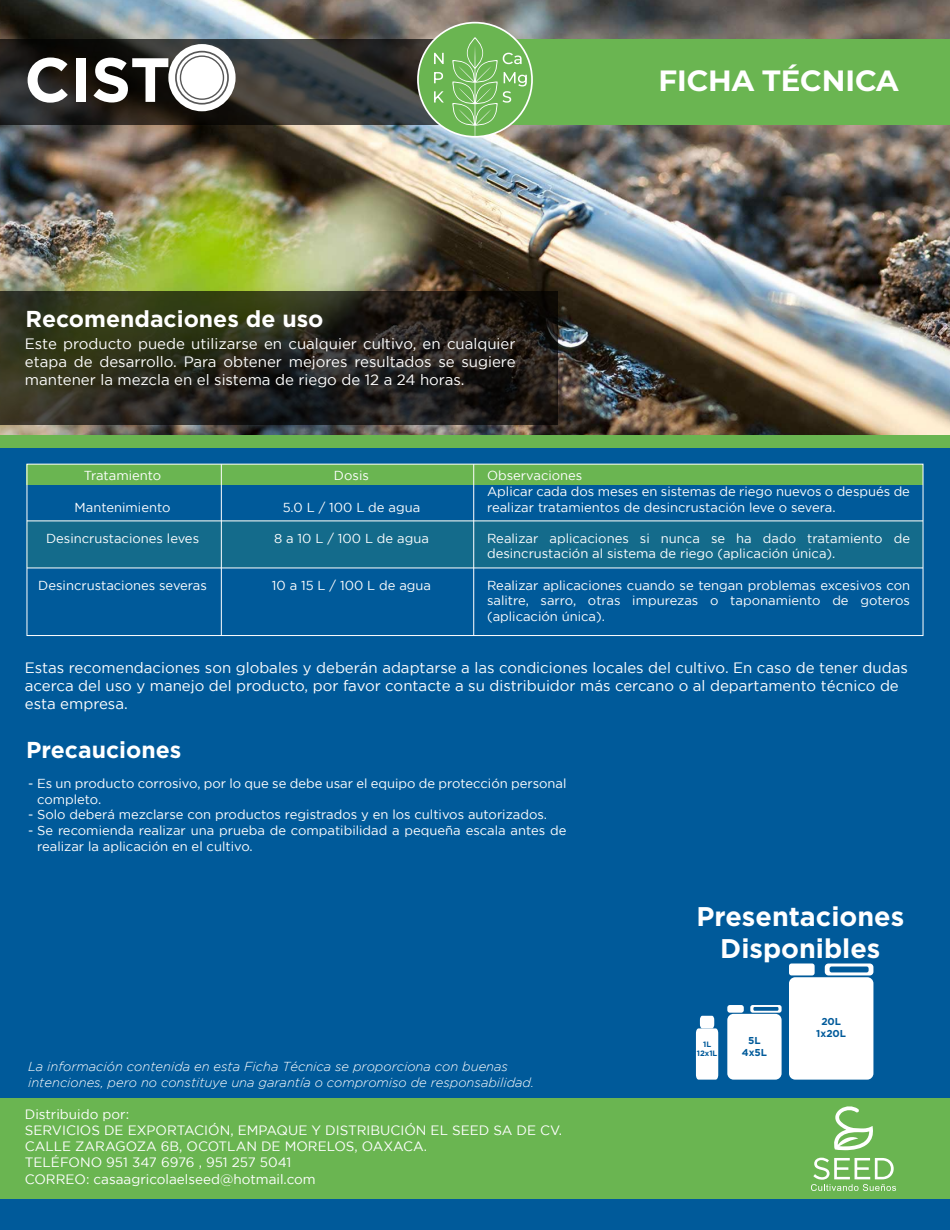
<style>
.page{position:relative;width:950px;height:1230px;background:#fff}
.page>*{position:absolute;margin:0;border:0;box-sizing:border-box;transform-origin:0 0}
.t1{font:100 29.3px "Montserrat";color:#fff}
.t2{font:700 26.95px/32.4px "Gotham";color:#fff;text-align:center}
.t3{font:700 23px "Gotham";color:#fff}
.t4{font:15px/18px "Gotham";color:#fff;text-align:justify}
.t5{font:13.5px/16.2px "Gotham";color:#fff}
.t6{font:13px/15.6px "Gotham";color:#fff}
.t7{font:italic 300 13px/15.6px "Gotham";color:#fff}
.t8{font:700 10px/12px "Gotham";color:#005a9a;text-align:center}
.t9{font:700 7.75px/9.3px "Gotham";color:#005a9a;text-align:center}
</style>
<div class="page">
<img style="left:0;top:0;width:950px;height:435px">
<div style="left:475px;top:39px;width:475px;height:85px;background:#6ab551"></div>
<svg style="left:0;top:39px;width:437px;height:85px;background:#30302f"></svg>
<svg style="left:0;top:291px;width:558px;height:133px;background:#27271b"></svg>
<svg style="left:417px;top:22px;width:116px;height:116px"></svg>
<div style="left:419px;top:24px;width:112px;height:112px;background:#6ab551;border-radius:50%"></div>
<svg style="left:467px;top:37px;width:16px;height:32px"></svg>
<svg style="left:468px;top:39px;width:14px;height:28px"></svg>
<svg style="left:434px;top:53px;width:10px;height:11px"></svg>
<svg style="left:434px;top:72px;width:9px;height:11px"></svg>
<svg style="left:434px;top:91px;width:10px;height:11px"></svg>
<svg style="left:452px;top:46px;width:75px;height:91px"></svg>
<div style="left:0;top:442px;width:950px;height:787px;background:#005a9a"></div>
<div style="left:0;top:435px;width:950px;height:13px;background:#6ab551"></div>
<div style="left:0;top:1098px;width:950px;height:100px;background:#6ab551"></div>
<svg style="left:834px;top:1106px;width:39px;height:44px"></svg>
<svg style="left:811px;top:1157px;width:85px;height:33px"></svg>
<div style="left:27px;top:464px;width:896px;height:20px;background:#6ab551"></div>
<div style="left:27px;top:521px;width:896px;height:47px;background:#146b8b"></div>
<hr style="left:221px;top:464px;width:1px;height:171px;background:#fff">
<hr style="left:473px;top:464px;width:1px;height:171px;background:#fff">
<hr style="left:27px;top:520px;width:896px;height:1px;background:#fff">
<hr style="left:27px;top:567px;width:896px;height:1px;background:#fff">
<div style="left:727px;top:1013px;width:55px;height:66px;background:#fff;border-radius:6px"></div>
<div style="left:727px;top:1005px;width:17px;height:7px;background:#fff;border-radius:3px"></div>
<svg style="left:750px;top:1005px;width:32px;height:7px"></svg>
<svg style="left:696px;top:1015px;width:22px;height:64px"></svg>
<div style="left:789px;top:977px;width:84px;height:102px;background:#fff;border-radius:6px"></div>
<div style="left:789px;top:963px;width:26px;height:12px;background:#fff;border-radius:3px"></div>
<svg style="left:825px;top:963px;width:48px;height:12px"></svg>
<svg style="left:28px;top:57px;width:40px;height:46px"></svg>
<div style="left:76px;top:58px;width:10px;height:44px;background:#fff"></div>
<svg style="left:93px;top:58px;width:75px;height:44px"></svg>
<div style="left:168px;top:44px;width:68px;height:67px;background:#fff;border-radius:50%"></div>
<svg style="left:175px;top:51px;width:54px;height:54px"></svg>
<svg style="left:177px;top:52px;width:50px;height:51px"></svg>
<svg style="left:180px;top:55px;width:44px;height:45px"></svg>
<div style="left:181px;top:57px;width:42px;height:41px;background:#fff;border-radius:50%"></div>
<h3 class="t3" style="left:26px;top:306px;width:299px">Recomendaciones de uso</h3>
<p class="t4" style="left:25px;top:335px;width:492px">Este producto puede utilizarse en cualquier cultivo, en cualquier etapa de desarrollo. Para obtener mejores resultados se sugiere mantener la mezcla en el sistema de riego de 12 a 24 horas.</p>
<h1 class="t1" style="left:658px;top:61px;width:242px">FICHA TÉCNICA</h1>
<p class="t6" style="left:84px;top:468px;width:79px">Tratamiento</p>
<p class="t6" style="left:75px;top:499px;width:97px">Mantenimiento</p>
<p class="t6" style="left:46px;top:530px;width:155px">Desincrustaciones leves</p>
<p class="t6" style="left:38px;top:577px;width:170px">Desincrustaciones severas</p>
<p class="t6" style="left:334px;top:468px;width:36px">Dosis</p>
<p class="t6" style="left:283px;top:499px;width:139px">5.0 L / 100 L de agua</p>
<p class="t6" style="left:274px;top:530px;width:156px">8 a 10 L / 100 L de agua</p>
<p class="t6" style="left:272px;top:577px;width:161px">10 a 15 L / 100 L de agua</p>
<p class="t6" style="left:487px;top:468px;width:424px">Observaciones<br>Aplicar cada dos meses en sistemas de riego nuevos o después de realizar tratamientos de desincrustación leve o severa.</p>
<p class="t6" style="left:487px;top:530px;width:424px">Realizar aplicaciones si nunca se ha dado tratamiento de desincrustación al sistema de riego (aplicación única).</p>
<p class="t6" style="left:487px;top:577px;width:425px;text-align:justify">Realizar aplicaciones cuando se tengan problemas excesivos con salitre, sarro, otras impurezas o taponamiento de goteros (aplicación única).</p>
<p class="t4" style="left:25px;top:658px;width:885px;text-align:left">Estas recomendaciones son globales y deberán adaptarse a las condiciones locales del cultivo. En caso de tener dudas acerca del uso y manejo del producto, por favor contacte a su distribuidor más cercano o al departamento técnico de esta empresa.</p>
<h3 class="t3" style="left:26px;top:737px;width:157px">Precauciones</h3>
<p class="t6" style="left:37px;top:775px;width:531px;text-indent:-9px">- Es un producto corrosivo, por lo que se debe usar el equipo de protección personal completo.</p>
<p class="t6" style="left:28px;top:806px;width:521px">- Solo deberá mezclarse con productos registrados y en los cultivos autorizados.</p>
<p class="t6" style="left:37px;top:822px;width:531px;text-indent:-9px">- Se recomienda realizar una prueba de compatibilidad a pequeña escala antes de realizar la aplicación en el cultivo.</p>
<p class="t7" style="left:28px;top:1058px;width:507px">La información contenida en esta Ficha Técnica se proporciona con buenas intenciones, pero no constituye una garantía o compromiso de responsabilidad.</p>
<p class="t5" style="left:25px;top:1105px;width:539px">Distribuido por:<br>SERVICIOS DE EXPORTACIÓN, EMPAQUE Y DISTRIBUCIÓN EL SEED SA DE CV.<br>CALLE ZARAGOZA 6B, OCOTLAN DE MORELOS, OAXACA.<br>TELÉFONO 951 347 6976 , 951 257 5041<br>CORREO: casaagricolaelseed@hotmail.com</p>
<h2 class="t2" style="left:697px;top:899px;width:209px">Presentaciones<br>Disponibles</h2>
<p class="t9" style="left:697px;top:1039px;width:22px">1L<br>12x1L</p>
<p class="t8" style="left:742px;top:1034px;width:27px">5L<br>4x5L</p>
<p class="t8" style="left:816px;top:1015px;width:31px">20L<br>1x20L</p>
</div>
